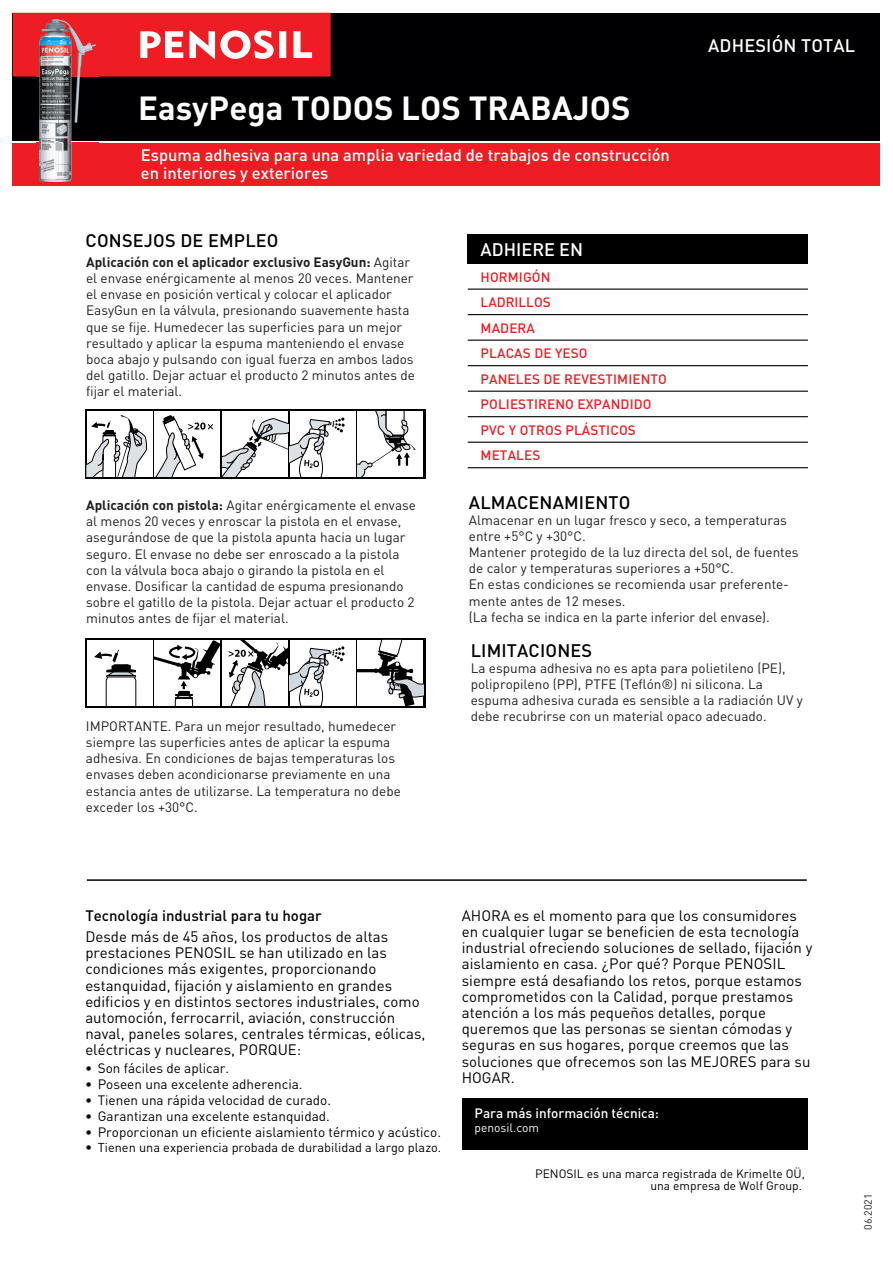
<style>
.page{position:relative;width:893px;height:1263px;background:#fff}
.page>*{position:absolute;margin:0;border:0;box-sizing:border-box;transform-origin:0 0}
.t1{font:700 33px "DIN Pro";color:#fff}
.t2{font:500 18px "DIN Pro";letter-spacing:.01em;color:#000001}
.t3{font:500 18px "DIN Pro";letter-spacing:.01em;color:#fff}
.t4{font:500 16.5px/18px "DIN Pro";color:#fff}
.t5{font:15px/16.2px "DIN Pro";color:#000001}
.t6{font:500 15px "DIN Pro";color:#000001}
.t7{font:13.5px/16.2px "DIN Pro";color:#231f20}
.t8{font:13.5px "DIN Pro";color:#000001}
.t9{font:500 13.5px/25.5px "DIN Pro";letter-spacing:.01em;color:#ee1d23}
.t10{font:500 13.5px "DIN Pro";color:#fff}
.t11{font:12.75px "DIN Pro";color:#000001}
.t12{font:12px/12px "DIN Pro";color:#000001;text-align:right}
.t13{font:12px "DIN Pro";color:#fff}
.t14{font:10.5px "DIN Pro";color:#231f20}
.s1{font-weight:700}
.s2{font-size:13.5px}
</style>
<div class="page">
<div style="left:13px;top:13px;width:867px;height:127px;background:#000002"></div>
<svg style="left:13px;top:13px;width:318px;height:64px"></svg>
<div style="left:13px;top:143px;width:867px;height:42px;background:#ee1d23"></div>
<div style="left:468px;top:234px;width:340px;height:30px;background:#000001"></div>
<hr style="left:468px;top:289px;width:340px;height:1px;background:#000001">
<hr style="left:468px;top:314px;width:340px;height:1px;background:#000001">
<hr style="left:468px;top:340px;width:340px;height:1px;background:#000001">
<hr style="left:468px;top:365px;width:340px;height:1px;background:#000001">
<hr style="left:468px;top:391px;width:340px;height:1px;background:#000001">
<hr style="left:468px;top:416px;width:340px;height:1px;background:#000001">
<hr style="left:468px;top:442px;width:340px;height:1px;background:#000001">
<hr style="left:468px;top:467px;width:340px;height:1px;background:#000001">
<div style="left:462px;top:1098px;width:346px;height:51px;background:#000001"></div>
<div style="left:85px;top:409px;width:340px;height:70px;background:#000001"></div>
<div style="left:87px;top:411px;width:66px;height:66px;background:#fff"></div>
<svg style="left:87px;top:415px;width:60px;height:62px"></svg>
<div style="left:155px;top:411px;width:65px;height:66px;background:#fff"></div>
<svg style="left:155px;top:415px;width:58px;height:62px"></svg>
<div style="left:290px;top:411px;width:66px;height:66px;background:#fff"></div>
<svg style="left:222px;top:411px;width:123px;height:66px"></svg>
<div style="left:357px;top:411px;width:66px;height:66px;background:#fff"></div>
<svg style="left:357px;top:411px;width:59px;height:66px"></svg>
<div style="left:85px;top:638px;width:340px;height:70px;background:#000001"></div>
<div style="left:87px;top:640px;width:66px;height:66px;background:#fff"></div>
<svg style="left:94px;top:650px;width:43px;height:56px"></svg>
<svg style="left:357px;top:640px;width:66px;height:66px"></svg>
<div style="left:290px;top:640px;width:66px;height:66px;background:#fff"></div>
<svg style="left:155px;top:640px;width:190px;height:66px"></svg>
<hr style="left:87px;top:879px;width:720px;height:2px;background:#000002">
<img style="left:36px;top:17px;width:62px;height:165px">
<h1 class="t1" style="left:138px;top:86px;width:494px">EasyPega TODOS LOS TRABAJOS</h1>
<p class="t4" style="left:141px;top:145px;width:530px">Espuma adhesiva para una amplia variedad de trabajos de construcción en interiores y exteriores</p>
<h2 class="t3" style="left:708px;top:33px;width:149px">ADHESIÓN TOTAL</h2>
<h2 class="t2" style="left:86px;top:228px;width:194px">CONSEJOS DE EMPLEO</h2>
<p class="t7" style="left:86px;top:253px;width:330px"><span class="s1">Aplicación con el aplicador exclusivo EasyGun:</span> Agitar el envase enérgicamente al menos 20 veces. Mantener el envase en posición vertical y colocar el aplicador EasyGun en la válvula, presionando suavemente hasta que se fije. Humedecer las superficies para un mejor resultado y aplicar la espuma manteniendo el envase boca abajo y pulsando con igual fuerza en ambos lados del gatillo. Dejar actuar el producto 2 minutos antes de fijar el material.</p>
<p class="t7" style="left:86px;top:496px;width:331px"><span class="s1">Aplicación con pistola:</span> Agitar enérgicamente el envase al menos 20 veces y enroscar la pistola en el envase, asegurándose de que la pistola apunta hacia un lugar seguro. El envase no debe ser enroscado a la pistola con la válvula boca abajo o girando la pistola en el envase. Dosificar la cantidad de espuma presionando sobre el gatillo de la pistola. Dejar actuar el producto 2 minutos antes de fijar el material.</p>
<p class="t7" style="left:86px;top:717px;width:316px">IMPORTANTE. Para un mejor resultado, humedecer siempre las superficies antes de aplicar la espuma adhesiva. En condiciones de bajas temperaturas los envases deben acondicionarse previamente en una estancia antes de utilizarse. La temperatura no debe exceder los +30°C.</p>
<h2 class="t3" style="left:480px;top:237px;width:104px">ADHIERE EN</h2>
<p class="t9" style="left:481px;top:263px;width:188px">HORMIGÓN<br>LADRILLOS<br>MADERA<br>PLACAS DE YESO<br>PANELES DE REVESTIMIENTO<br>POLIESTIRENO EXPANDIDO<br>PVC Y OTROS PLÁSTICOS<br>METALES</p>
<h2 class="t2" style="left:469px;top:490px;width:163px">ALMACENAMIENTO</h2>
<p class="t7" style="left:469px;top:511px;width:331px">Almacenar en un lugar fresco y seco, a temperaturas entre +5°C y +30°C.<br>Mantener protegido de la luz directa del sol, de fuentes de calor y temperaturas superiores a +50°C.<br>En estas condiciones se recomienda usar preferente&shy;mente antes de 12 meses.<br>(La fecha se indica en la parte inferior del envase).</p>
<h2 class="t2" style="left:471px;top:638px;width:123px">LIMITACIONES</h2>
<p class="t7" style="left:471px;top:659px;width:334px">La espuma adhesiva no es apta para polietileno (PE), polipropileno (PP), PTFE (Teflón®) ni silicona. La espuma adhesiva curada es sensible a la radiación UV y debe recubrirse con un material opaco adecuado.</p>
<p class="t6" style="left:85px;top:905px;width:238px">Tecnología industrial para tu hogar</p>
<p class="t5" style="left:462px;top:907px;width:352px">AHORA es el momento para que los consumidores en cualquier lugar se beneficien de esta tecnología industrial ofreciendo soluciones de sellado, fijación y aislamiento en casa. ¿Por qué? Porque PENOSIL siempre está desafiando los retos, porque estamos comprometidos con la Calidad, porque prestamos atención a los más pequeños detalles, porque queremos que las personas se sientan cómodas y seguras en sus hogares, porque creemos que las soluciones que ofrecemos son las MEJORES para su HOGAR.</p>
<p class="t5" style="left:85px;top:928px;width:342px">Desde más de 45 años, los productos de altas prestaciones PENOSIL se han utilizado en las condiciones más exigentes, proporcionando estanquidad, fijación y aislamiento en grandes edificios y en distintos sectores industriales, como automoción, ferrocarril, aviación, construcción naval, paneles solares, centrales térmicas, eólicas, eléctricas y nucleares, PORQUE:</p>
<p class="t8" style="left:85px;top:1058px;width:146px">• Son fáciles de aplicar.</p>
<p class="t8" style="left:85px;top:1075px;width:219px">• Poseen una excelente adherencia.</p>
<p class="t8" style="left:85px;top:1091px;width:248px">• Tienen una rápida velocidad de curado.</p>
<p class="t8" style="left:85px;top:1107px;width:246px">• Garantizan una excelente estanquidad.</p>
<p class="t8" style="left:85px;top:1123px;width:357px">• Proporcionan un eficiente aislamiento térmico y acústico.</p>
<p class="t11" style="left:85px;top:1139px;width:358px"><span class="s2">•</span> Tienen una experiencia probada de durabilidad a largo plazo.</p>
<p class="t10" style="left:475px;top:1104px;width:186px">Para más información técnica:</p>
<p class="t13" style="left:475px;top:1120px;width:66px">penosil.com</p>
<p class="t12" style="left:535px;top:1167px;width:271px">PENOSIL es una marca registrada de Krimelte OÜ, una empresa de Wolf Group.</p>
<p class="t14" style="left:861px;top:1229px;width:37px;rotate:-90deg">06.2021</p>
</div>
